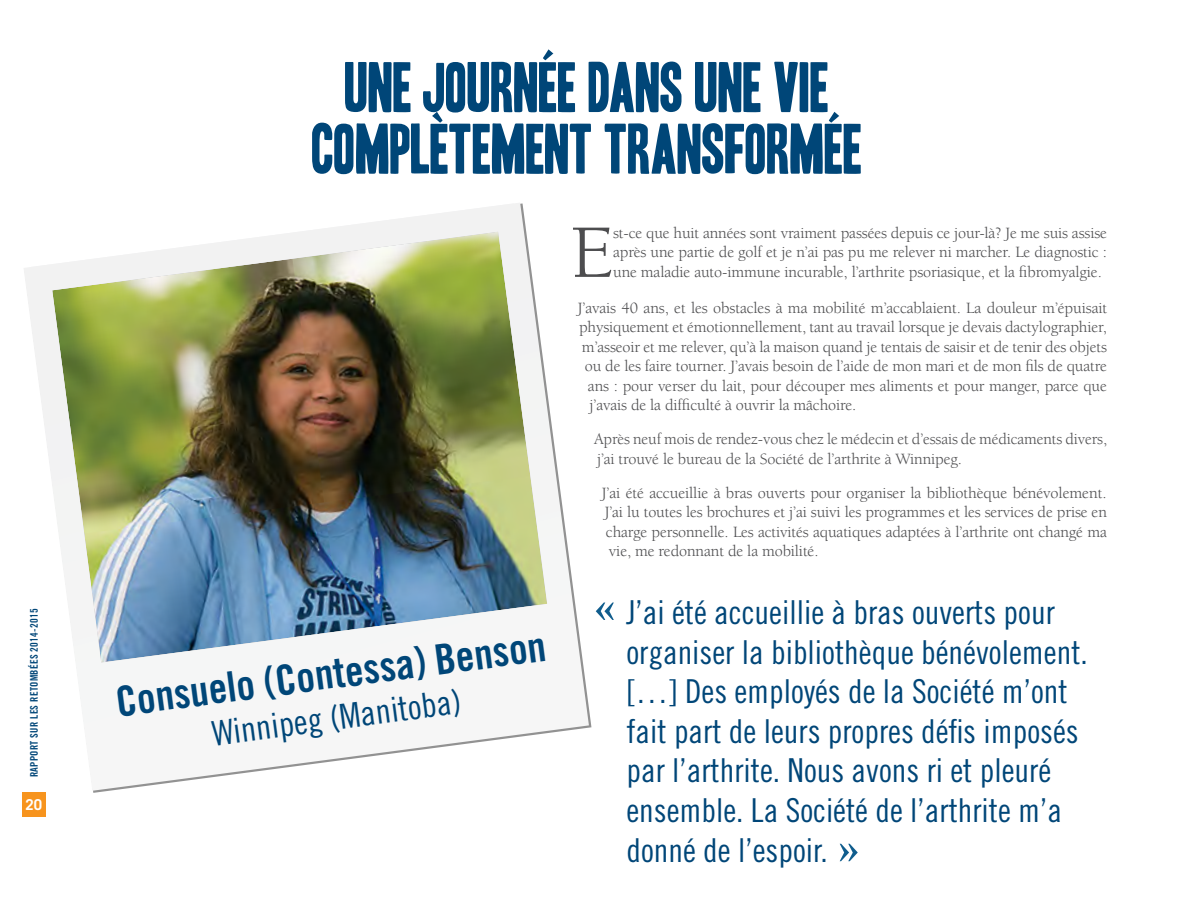
<style>
.page{position:relative;width:1188px;height:918px;background:#fff}
.page>*{position:absolute;margin:0;border:0;box-sizing:border-box;transform-origin:0 0}
.t1{font:77.55px "Berkeley";color:#4d4d4f}
.t2{font:61.35px/61.7px "Headline One HPLHS";letter-spacing:-.005em;color:#004678;text-align:center}
.t3{font:42px "Trade Gothic Bold Cond Twenty";color:#004678}
.t4{font:34.5px "Trade Gothic Cond Eighteen";color:#004678}
.t5{font:33px/39.6px "Trade Gothic Cond Eighteen";color:#004678}
.t6{font:16.2px/19.5px "Berkeley";letter-spacing:-.01em;color:#4d4d4f;text-align:justify}
.t7{font:700 15px "Trade Gothic";color:#fff}
.t8{font:10.5px "Trade Gothic LT Std Bd Cn 20";letter-spacing:.03em;color:#004678}
</style>
<div class="page">
<img style="left:24px;top:203px;width:565px;height:588px">
<svg style="left:543px;top:49px;width:10px;height:11px"></svg>
<svg style="left:829px;top:112px;width:10px;height:11px"></svg>
<svg style="left:432px;top:112px;width:11px;height:11px"></svg>
<svg style="left:596px;top:603px;width:18px;height:17px"></svg>
<svg style="left:840px;top:844px;width:18px;height:17px"></svg>
<div style="left:22px;top:792px;width:24px;height:24px;background:#f7941e"></div>
<p class="t8" style="left:28px;top:777px;width:171px;rotate:-90deg">RAPPORT SUR LES RETOMBÉES 2014-2015</p>
<p class="t7" style="left:26px;top:796px;width:18px">20</p>
<h2 class="t2" style="left:312px;top:58px;width:553px">UNE JOURNEE DANS UNE VIE<br>COMPLETEMENT TRANSFORMEE</h2>
<h3 class="t3" style="left:113px;top:675px;width:435px;rotate:-7deg">Consuelo (Contessa) Benson</h3>
<h3 class="t4" style="left:210px;top:712px;width:252px;rotate:-7deg">Winnipeg (Manitoba)</h3>
<h1 class="t1" style="left:571px;top:212px;width:45px">E</h1>
<p class="t6" style="left:613px;top:223px;width:495px">st-ce que huit années sont vraiment passées depuis ce jour-là? Je me suis assise après une partie de golf et je n’ai pas pu me relever ni marcher. Le diagnostic : une maladie auto-immune incurable, l’arthrite psoriasique, et la fibromyalgie.</p>
<p class="t6" style="left:578px;top:298px;width:531px">J’avais 40 ans, et les obstacles à ma mobilité m’accablaient. La douleur m’épuisait</p>
<p class="t6" style="left:579px;top:318px;width:529px">physiquement et émotionnellement, tant au travail lorsque je devais dactylographier,</p>
<p class="t6" style="left:582px;top:337px;width:527px">m’asseoir et me relever, qu’à la maison quand je tentais de saisir et de tenir des objets</p>
<p class="t6" style="left:585px;top:357px;width:524px">ou de les faire tourner. J’avais besoin de l’aide de mon mari et de mon fils de quatre</p>
<p class="t6" style="left:588px;top:376px;width:521px">ans : pour verser du lait, pour découper mes aliments et pour manger, parce que</p>
<p class="t6" style="left:589px;top:396px;width:268px">j’avais de la difficulté à ouvrir la mâchoire.</p>
<p class="t6" style="left:594px;top:430px;width:515px">Après neuf mois de rendez-vous chez le médecin et d’essais de médicaments divers, j’ai trouvé le bureau de la Société de l’arthrite à Winnipeg.</p>
<p class="t6" style="left:602px;top:483px;width:507px">J’ai été accueillie à bras ouverts pour organiser la bibliothèque bénévolement.<br>J’ai lu toutes les brochures et j’ai suivi les programmes et les services de prise en charge personnelle. Les activités aquatiques adaptées à l’arthrite ont changé ma vie, me redonnant de la mobilité.</p>
<p class="t5" style="left:626px;top:592px;width:463px">J’ai été accueillie à bras ouverts pour organiser la bibliothèque bénévolement. […] Des employés de la Société m’ont fait part de leurs propres défis imposés par l’arthrite. Nous avons ri et pleuré ensemble. La Société de l’arthrite m’a donné de l’espoir.</p>
</div>
